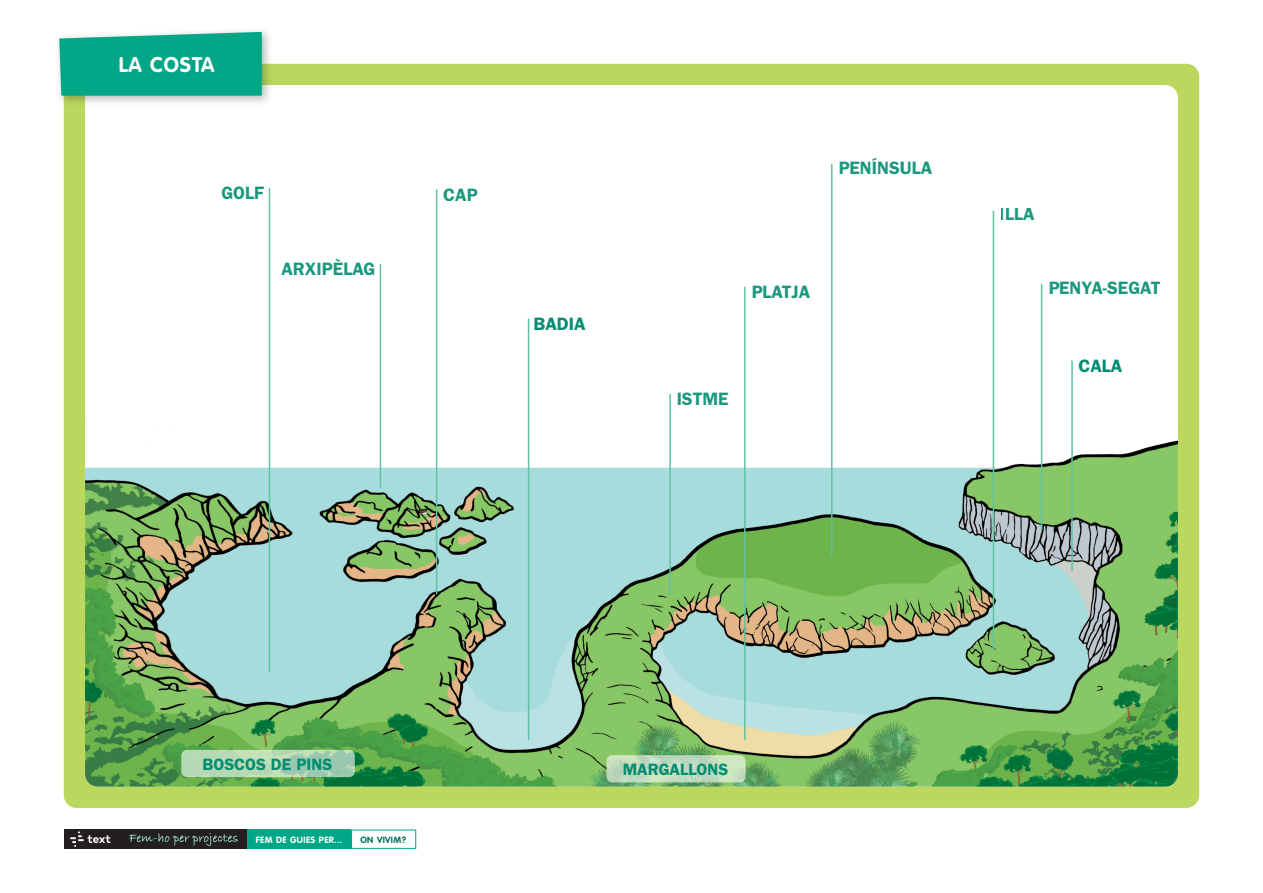
<style>
.page{position:relative;width:1263px;height:893px;background:#fff}
.page>*{position:absolute;margin:0;border:0;box-sizing:border-box;transform-origin:0 0}
.TITOL_ACTIVITAT{font:700 21px "VAG Rounded";letter-spacing:.04em;color:#fff}
.Transports{font:600 18px "Franklin Gothic LT";color:#008d71}
.Transports-2{font:600 16.5px "Franklin Gothic LT";color:#008d71}
.TITOL_ACTIVITAT-2{font:700 9px "VAG Rounded";letter-spacing:.04em;color:#fff}
.TITOL_ACTIVITAT-3{font:700 9px "VAG Rounded";letter-spacing:.04em;color:#00735b}
</style>
<div class="page">
<div style="left:64px;top:64px;width:1135px;height:744px;background:#bbd75e;border-radius:13px"></div>
<div style="left:85px;top:85px;width:1093px;height:702px;background:#fff;border-radius:13px"></div>
<img style="left:85px;top:421px;width:1093px;height:366px">
<hr style="left:744px;top:287px;width:2px;height:452px;background:#60c2a0">
<hr style="left:1041px;top:285px;width:1px;height:245px;background:#60c2a0">
<hr style="left:1071px;top:361px;width:2px;height:209px;background:#60c2a0">
<hr style="left:993px;top:211px;width:1px;height:438px;background:#60c2a0">
<hr style="left:831px;top:165px;width:1px;height:390px;background:#60c2a0">
<hr style="left:669px;top:395px;width:2px;height:199px;background:#60c2a0">
<svg style="left:420px;top:509px;width:7px;height:5px"></svg>
<hr style="left:269px;top:189px;width:1px;height:483px;background:#60c2a0">
<hr style="left:436px;top:190px;width:1px;height:404px;background:#60c2a0">
<hr style="left:528px;top:319px;width:1px;height:420px;background:#60c2a0">
<hr style="left:380px;top:264px;width:1px;height:224px;background:#60c2a0">
<svg style="left:181px;top:750px;width:174px;height:27px;fill:#b6d9b5"></svg>
<svg style="left:607px;top:755px;width:139px;height:27px"></svg>
<div style="left:54px;top:27px;width:219px;height:80px;background:#231f20;opacity:.3"></div>
<svg style="left:59px;top:32px;width:203px;height:64px"></svg>
<div style="left:118px;top:830px;width:129px;height:19px;background:#231f20"></div>
<div style="left:64px;top:830px;width:53px;height:19px;background:#231f20"></div>
<svg style="left:130px;top:833px;width:108px;height:13px"></svg>
<div style="left:247px;top:830px;width:104px;height:19px;background:#00a786"></div>
<div style="left:351px;top:830px;width:65px;height:19px;border:1px solid #00a786"></div>
<svg style="left:70px;top:831px;width:40px;height:16px"></svg>
<p class="TITOL_ACTIVITAT" style="left:119px;top:52px;width:97px">LA COSTA</p>
<p class="Transports" style="left:221px;top:183px;width:44px">GOLF</p>
<p class="Transports" style="left:443px;top:184px;width:36px">CAP</p>
<p class="Transports" style="left:281px;top:258px;width:96px">ARXIPÈLAG</p>
<p class="Transports" style="left:533px;top:313px;width:54px">BADIA</p>
<p class="Transports" style="left:838px;top:157px;width:95px">PENÍNSULA</p>
<p class="Transports" style="left:751px;top:281px;width:60px">PLATJA</p>
<p class="Transports" style="left:676px;top:388px;width:54px">ISTME</p>
<p class="Transports" style="left:1000px;top:204px;width:36px">ILLA</p>
<p class="Transports" style="left:1048px;top:277px;width:114px">PENYA-SEGAT</p>
<p class="Transports" style="left:1078px;top:355px;width:45px">CALA</p>
<p class="Transports-2" style="left:203px;top:754px;width:131px">BOSCOS DE PINS</p>
<p class="Transports-2" style="left:623px;top:760px;width:107px">MARGALLONS</p>
<p class="TITOL_ACTIVITAT-2" style="left:256px;top:834px;width:88px">FEM DE GUIES PER...</p>
<p class="TITOL_ACTIVITAT-3" style="left:360px;top:834px;width:47px">ON VIVIM?</p>
</div>
